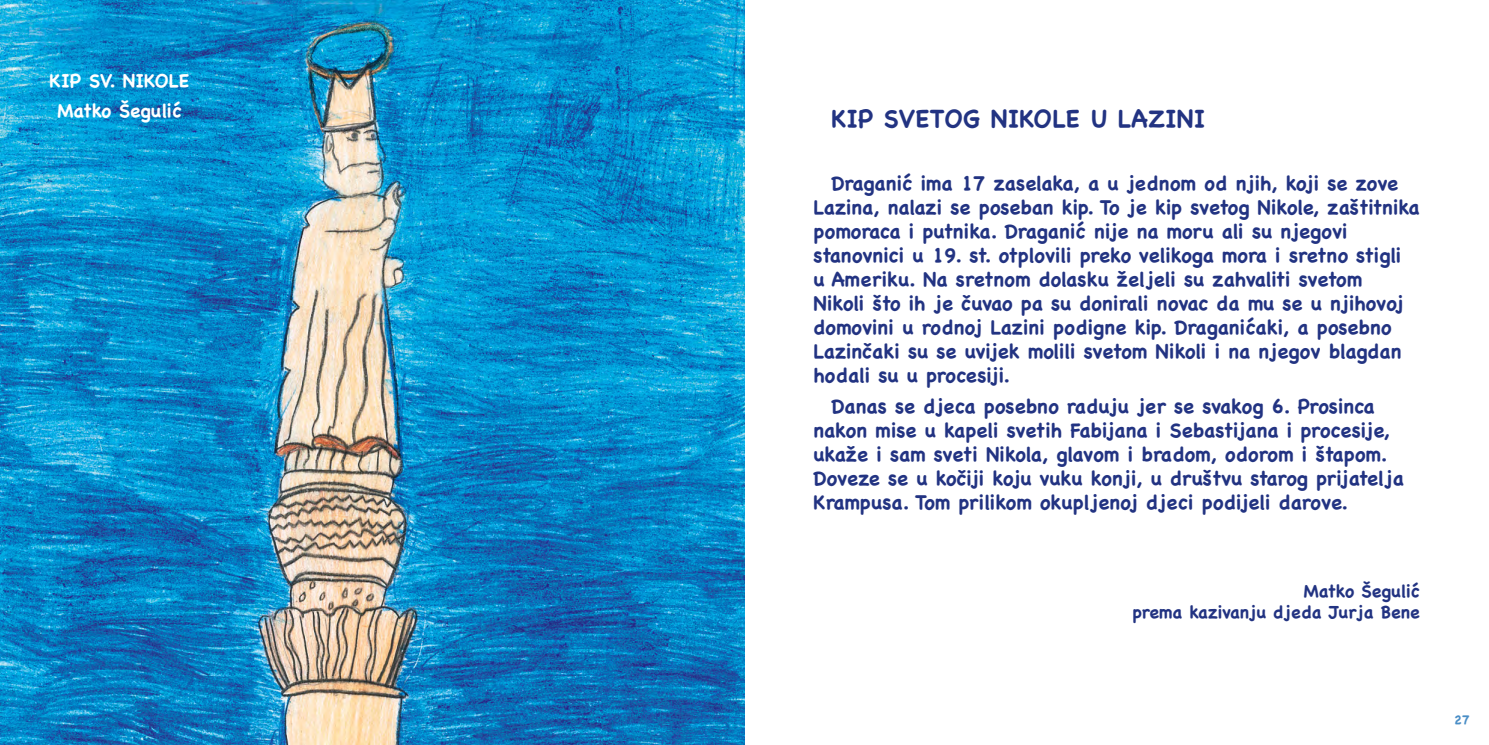
<style>
.page{position:relative;width:1489px;height:745px;background:#fff}
.page>*{position:absolute;margin:0;border:0;box-sizing:border-box;transform-origin:0 0}
.t1{font:700 25px "Chalkboard SE";color:#223382}
.t2{font:700 20px/24px "Chalkboard SE";color:#223382}
.t3{font:700 18.75px/29.6px "Chalkboard SE";color:#fff;text-align:center}
.t4{font:700 17.5px/21px "Chalkboard SE";color:#223382;text-align:right}
.t5{font:700 12.5px "Chalkboard SE";color:#4a8ec6}
</style>
<div class="page">
<img style="left:0;top:0;width:744px;height:744px">
<p class="t3" style="left:50px;top:66px;width:141px">KIP SV. NIKOLE<br>Matko Šegulić</p>
<p class="t1" style="left:831px;top:104px;width:375px">KIP SVETOG NIKOLE U LAZINI</p>
<p class="t2" style="left:813px;top:171px;width:607px;text-indent:18px">Draganić ima 17 zaselaka, a u jednom od njih, koji se zove Lazina, nalazi se poseban kip. To je kip svetog Nikole, zaštitnika pomoraca i putnika. Draganić nije na moru ali su njegovi stanovnici u 19. st. otplovili preko velikoga mora i sretno stigli<br>u Ameriku. Na sretnom dolasku željeli su zahvaliti svetom<br>Nikoli što ih je čuvao pa su donirali novac da mu se u njihovoj domovini u rodnoj Lazini podigne kip. Draganićaki, a posebno Lazinčaki su se uvijek molili svetom Nikoli i na njegov blagdan hodali su u procesiji.</p>
<p class="t2" style="left:813px;top:394px;width:592px;text-indent:18px">Danas se djeca posebno raduju jer se svakog 6. Prosinca nakon mise u kapeli svetih Fabijana i Sebastijana i procesije, ukaže i sam sveti Nikola, glavom i bradom, odorom i štapom.<br>Doveze se u kočiji koju vuku konji, u društvu starog prijatelja Krampusa. Tom prilikom okupljenoj djeci podijeli darove.</p>
<p class="t4" style="left:1132px;top:579px;width:289px">Matko Šegulić<br>prema kazivanju djeda Jurja Bene</p>
<p class="t5" style="left:1454px;top:711px;width:17px">27</p>
</div>
